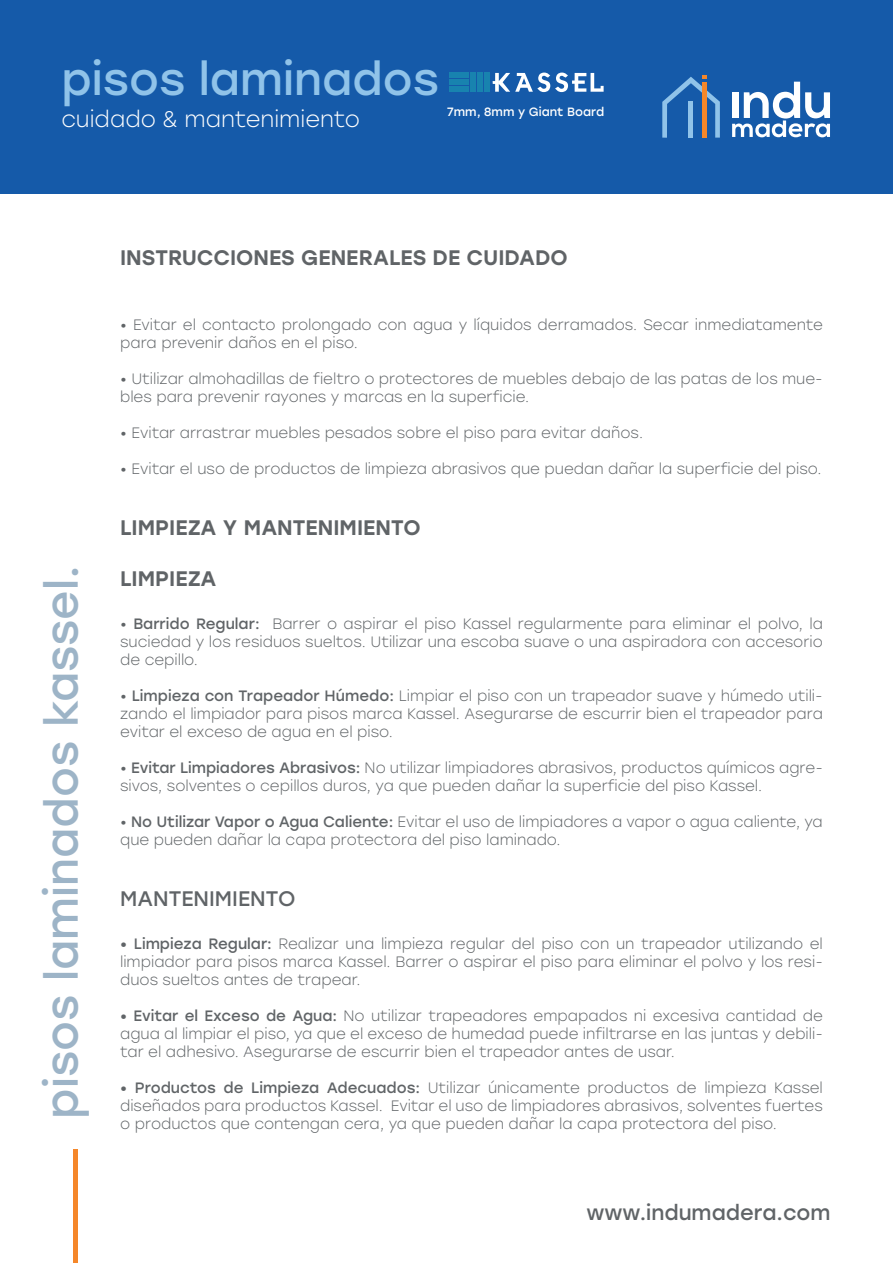
<style>
.page{position:relative;width:893px;height:1263px;background:#fff}
.page>*{position:absolute;margin:0;border:0;box-sizing:border-box;transform-origin:0 0}
.t1{font:45px "Stolzl";color:#9db4c7}
.t2{font:45px "Stolzl";color:#90c3e9}
.t3{font:300 22.5px "Stolzl";color:#fff}
.t4{font:500 21px "Stolzl";color:#606467}
.t5{font:21px "Stolzl";color:#606467}
.t6{font:300 15px/18px "Stolzl";color:#606467;text-align:justify}
.t7{font:12px "Stolzl";color:#fff}
.s1{font-weight:400}
</style>
<div class="page">
<div style="left:0;top:0;width:893px;height:194px;background:#155aa9"></div>
<svg style="left:732px;top:82px;width:98px;height:55px"></svg>
<svg style="left:662px;top:75px;width:58px;height:63px"></svg>
<div style="left:702px;top:82px;width:5px;height:56px;background:#f5872a"></div>
<div style="left:688px;top:101px;width:5px;height:37px;background:#90c3e9"></div>
<div style="left:73px;top:1149px;width:5px;height:114px;background:#f5872a"></div>
<svg style="left:493px;top:73px;width:111px;height:19px"></svg>
<div style="left:449px;top:72px;width:19px;height:6px;background:#1883af"></div>
<div style="left:449px;top:79px;width:19px;height:6px;background:#1883af"></div>
<div style="left:449px;top:86px;width:19px;height:6px;background:#1883af"></div>
<div style="left:484px;top:72px;width:6px;height:20px;background:#1883af"></div>
<div style="left:477px;top:72px;width:5px;height:20px;background:#1883af"></div>
<div style="left:470px;top:72px;width:5px;height:20px;background:#1883af"></div>
<h1 class="t2" style="left:61px;top:47px;width:379px">pisos laminados</h1>
<h2 class="t3" style="left:61px;top:104px;width:300px">cuidado &amp; mantenimiento</h2>
<p class="t7" style="left:447px;top:103px;width:158px">7mm, 8mm y Giant Board</p>
<h3 class="t4" style="left:120px;top:243px;width:449px">INSTRUCCIONES GENERALES DE CUIDADO</h3>
<h1 class="t1" style="left:30px;top:1118px;width:555px;rotate:-90deg">pisos laminados kassel.</h1>
<p class="t6" style="left:120px;top:315px;width:704px">• Evitar el contacto prolongado con agua y líquidos derramados. Secar inmediatamente para prevenir daños en el piso.</p>
<p class="t6" style="left:120px;top:369px;width:704px">• Utilizar almohadillas de fieltro o protectores de muebles debajo de las patas de los mue&shy;bles para prevenir rayones y marcas en la superficie.</p>
<p class="t6" style="left:120px;top:423px;width:524px">• Evitar arrastrar muebles pesados sobre el piso para evitar daños.</p>
<p class="t6" style="left:120px;top:459px;width:703px">• Evitar el uso de productos de limpieza abrasivos que puedan dañar la superficie del piso.</p>
<h3 class="t4" style="left:120px;top:513px;width:302px">LIMPIEZA Y MANTENIMIENTO</h3>
<h3 class="t4" style="left:120px;top:563px;width:98px">LIMPIEZA</h3>
<p class="t6" style="left:120px;top:614px;width:704px">• <span class="s1">Barrido Regular:</span> Barrer o aspirar el piso Kassel regularmente para eliminar el polvo, la suciedad y los residuos sueltos. Utilizar una escoba suave o una aspiradora con accesorio de cepillo.</p>
<p class="t6" style="left:120px;top:686px;width:704px">• <span class="s1">Limpieza con Trapeador Húmedo:</span> Limpiar el piso con un trapeador suave y húmedo utili&shy;zando el limpiador para pisos marca Kassel. Asegurarse de escurrir bien el trapeador para evitar el exceso de agua en el piso.</p>
<p class="t6" style="left:120px;top:758px;width:704px">• <span class="s1">Evitar Limpiadores Abrasivos:</span> No utilizar limpiadores abrasivos, productos químicos agre&shy;sivos, solventes o cepillos duros, ya que pueden dañar la superficie del piso Kassel.</p>
<p class="t6" style="left:120px;top:812px;width:704px">• <span class="s1">No Utilizar Vapor o Agua Caliente:</span> Evitar el uso de limpiadores a vapor o agua caliente, ya que pueden dañar la capa protectora del piso laminado.</p>
<h3 class="t5" style="left:120px;top:884px;width:177px">MANTENIMIENTO</h3>
<p class="t6" style="left:120px;top:934px;width:704px"><span class="s1">• Limpieza Regular:</span> Realizar una limpieza regular del piso con un trapeador utilizando el limpiador para pisos marca Kassel. Barrer o aspirar el piso para eliminar el polvo y los resi&shy;duos sueltos antes de trapear.</p>
<p class="t6" style="left:120px;top:1006px;width:704px"><span class="s1">• Evitar el Exceso de Agua:</span> No utilizar trapeadores empapados ni excesiva cantidad de agua al limpiar el piso, ya que el exceso de humedad puede infiltrarse en las juntas y debili&shy;tar el adhesivo. Asegurarse de escurrir bien el trapeador antes de usar.</p>
<p class="t6" style="left:120px;top:1078px;width:704px"><span class="s1">• Productos de Limpieza Adecuados:</span> Utilizar únicamente productos de limpieza Kassel diseñados para productos Kassel. Evitar el uso de limpiadores abrasivos, solventes fuertes o productos que contengan cera, ya que pueden dañar la capa protectora del piso.</p>
<h3 class="t5" style="left:586px;top:1198px;width:246px">www.indumadera.com</h3>
</div>
